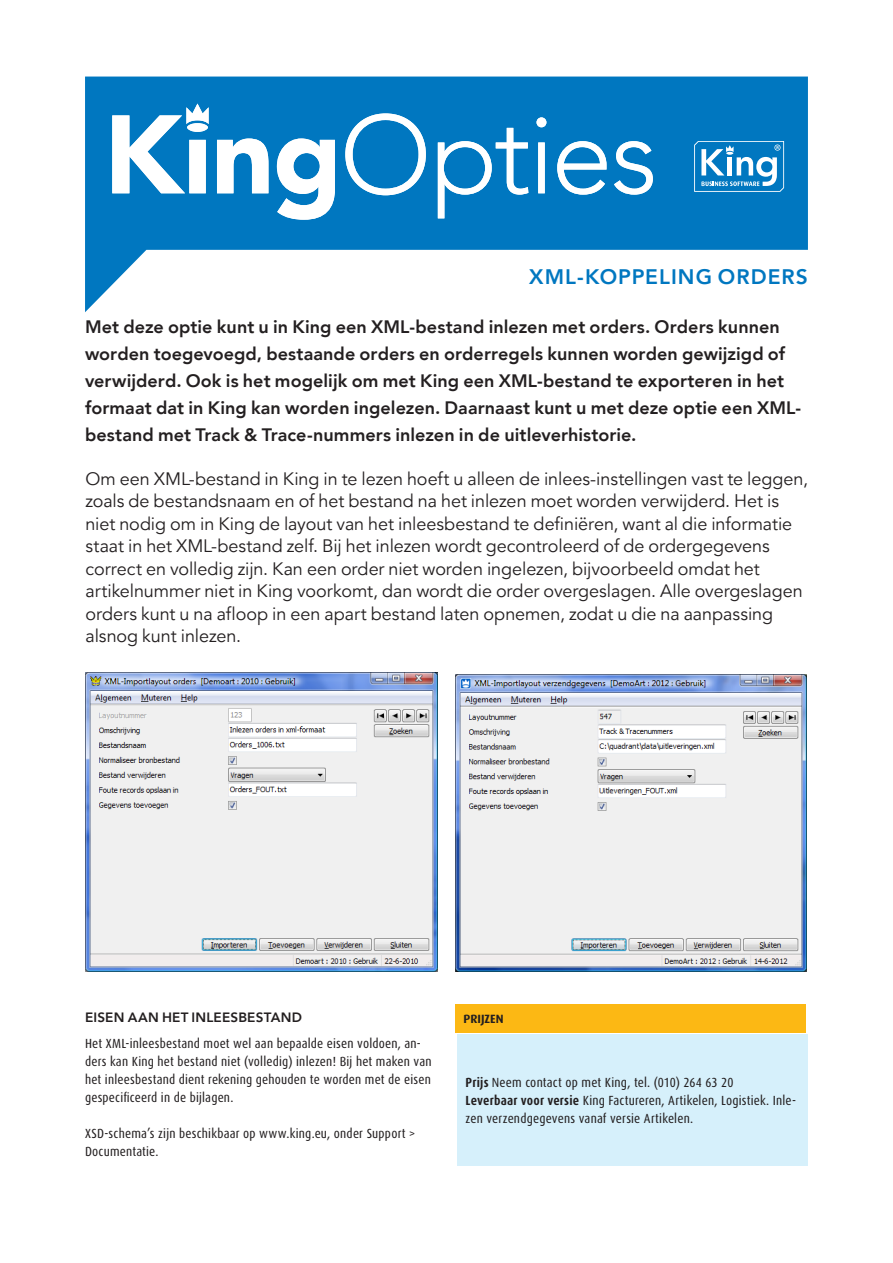
<style>
.page{position:relative;width:893px;height:1263px;background:#fff}
.page>*{position:absolute;margin:0;border:0;box-sizing:border-box;transform-origin:0 0}
.t1{font:800 21px "Avenir LT";letter-spacing:.05em;color:#0077c0}
.Hoofdtekst{font:18px/22.5px "Avenir 45";letter-spacing:-.005em;color:#231f20}
.Intro{font:800 18px/27px "Avenir LT";letter-spacing:.005em;color:#231f20}
.Kop3_Kader{font:800 13.5px "Avenir LT";letter-spacing:.015em;color:#231f20}
.Kadertekst{font:13.2px/18px "Dax Condensed";letter-spacing:.015em;color:#231f20}
.Hoofdtekst-2{font:700 12px "Dax";color:#231f20}
.s1{font-weight:700}
</style>
<div class="page">
<svg style="left:85px;top:77px;width:723px;height:235px;fill:#0077c0"></svg>
<svg style="left:112px;top:104px;width:541px;height:116px;fill:#0077c0"></svg>
<svg style="left:694px;top:141px;width:90px;height:51px"></svg>
<img style="left:85px;top:673px;width:353px;height:298px">
<div style="left:455px;top:1005px;width:351px;height:28px;background:#fcb814"></div>
<div style="left:457px;top:1034px;width:351px;height:132px;background:#d6f0fb"></div>
<img style="left:455px;top:674px;width:351px;height:297px">
<p class="t1" style="left:529px;top:264px;width:280px">XML-KOPPELING ORDERS</p>
<p class="Intro" style="left:85px;top:313px;width:717px">Met deze optie kunt u in King een XML-bestand inlezen met orders. Orders kunnen worden toegevoegd, bestaande orders en orderregels kunnen worden gewijzigd of verwijderd. Ook is het mogelijk om met King een XML-bestand te exporteren in het formaat dat in King kan worden ingelezen. Daarnaast kunt u met deze optie een XML&shy;bestand met Track &amp; Trace-nummers inlezen in de uitleverhistorie.</p>
<p class="Hoofdtekst" style="left:86px;top:468px;width:724px">Om een XML-bestand in King in te lezen hoeft u alleen de inlees-instellingen vast te leggen, zoals de bestandsnaam en of het bestand na het inlezen moet worden verwijderd. Het is niet nodig om in King de layout van het inleesbestand te definiëren, want al die informatie staat in het XML-bestand zelf. Bij het inlezen wordt gecontroleerd of de ordergegevens correct en volledig zijn. Kan een order niet worden ingelezen, bijvoorbeeld omdat het artikelnummer niet in King voorkomt, dan wordt die order overgeslagen. Alle overgeslagen orders kunt u na afloop in een apart bestand laten opnemen, zodat u die na aanpassing alsnog kunt inlezen.</p>
<p class="Kop3_Kader" style="left:85px;top:1009px;width:218px">EISEN AAN HET INLEESBESTAND</p>
<p class="Kadertekst" style="left:85px;top:1035px;width:348px">Het XML-inleesbestand moet wel aan bepaalde eisen voldoen, an&shy;ders kan King het bestand niet (volledig) inlezen! Bij het maken van het inleesbestand dient rekening gehouden te worden met de eisen gespecificeerd in de bijlagen.</p>
<p class="Kadertekst" style="left:85px;top:1125px;width:332px">XSD-schema’s zijn beschikbaar op www.king.eu, onder Support &gt;<br>Documentatie.</p>
<p class="Hoofdtekst-2" style="left:463px;top:1012px;width:42px">PRIJZEN</p>
<p class="Kadertekst" style="left:466px;top:1073px;width:269px"><span class="s1">Prijs</span> Neem contact op met King, tel. (010) 264 63 20</p>
<p class="Kadertekst" style="left:466px;top:1091px;width:332px"><span class="s1">Leverbaar voor versie</span> King Factureren, Artikelen, Logistiek. Inle&shy;zen verzendgegevens vanaf versie Artikelen.</p>
</div>
